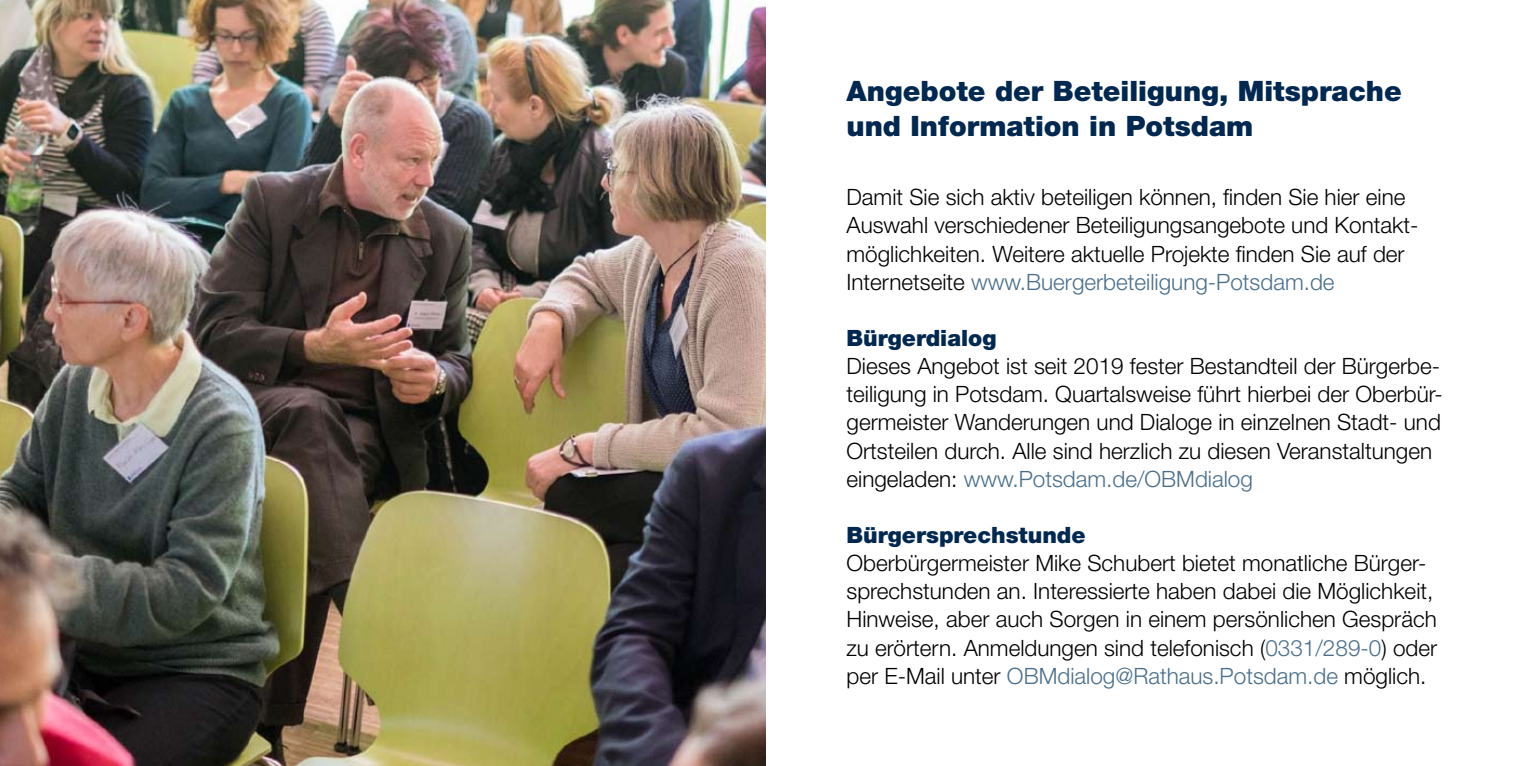
<style>
.page{position:relative;width:1531px;height:766px;background:#fff}
.page>*{position:absolute;margin:0;border:0;box-sizing:border-box;transform-origin:0 0}
.t1{font:900 28.12px/35.1px "Helvetica Neue LT Std";color:#002851}
.t2{font:300 22.5px/28.1px "Helvetica Neue LT Std";color:#000}
.t3{font:900 22.5px "Helvetica Neue LT Std";color:#002851}
.s1{color:#4a6f8d}
</style>
<div class="page">
<img style="left:0;top:0;width:765px;height:765px">
<p class="t1" style="left:846px;top:73px;width:557px">Angebote der Beteiligung, Mitsprache und Information in Potsdam</p>
<p class="t2" style="left:846px;top:182px;width:573px">Damit Sie sich aktiv beteiligen können, finden Sie hier eine Auswahl verschiedener Beteiligungsangebote und Kontakt&shy;möglichkeiten. Weitere aktuelle Projekte finden Sie auf der Internetseite <span class="s1">www.Buergerbeteiligung-Potsdam.de</span></p>
<p class="t3" style="left:846px;top:324px;width:152px">Bürgerdialog</p>
<p class="t2" style="left:846px;top:351px;width:598px">Dieses Angebot ist seit 2019 fester Bestandteil der Bürgerbe&shy;teiligung in Potsdam. Quartalsweise führt hierbei der Oberbür&shy;germeister Wanderungen und Dialoge in einzelnen Stadt- und Ortsteilen durch. Alle sind herzlich zu diesen Veranstaltungen eingeladen: <span class="s1">www.Potsdam.de/OBMdialog</span></p>
<p class="t3" style="left:846px;top:521px;width:241px">Bürgersprechstunde</p>
<p class="t2" style="left:846px;top:548px;width:592px">Oberbürgermeister Mike Schubert bietet monatliche Bürger&shy;sprechstunden an. Interessierte haben dabei die Möglichkeit, Hinweise, aber auch Sorgen in einem persönlichen Gespräch zu erörtern. Anmeldungen sind telefonisch (<span class="s1">0331/289-0</span>) oder per E-Mail unter <span class="s1">OBMdialog@Rathaus.Potsdam.de</span> möglich.</p>
</div>
